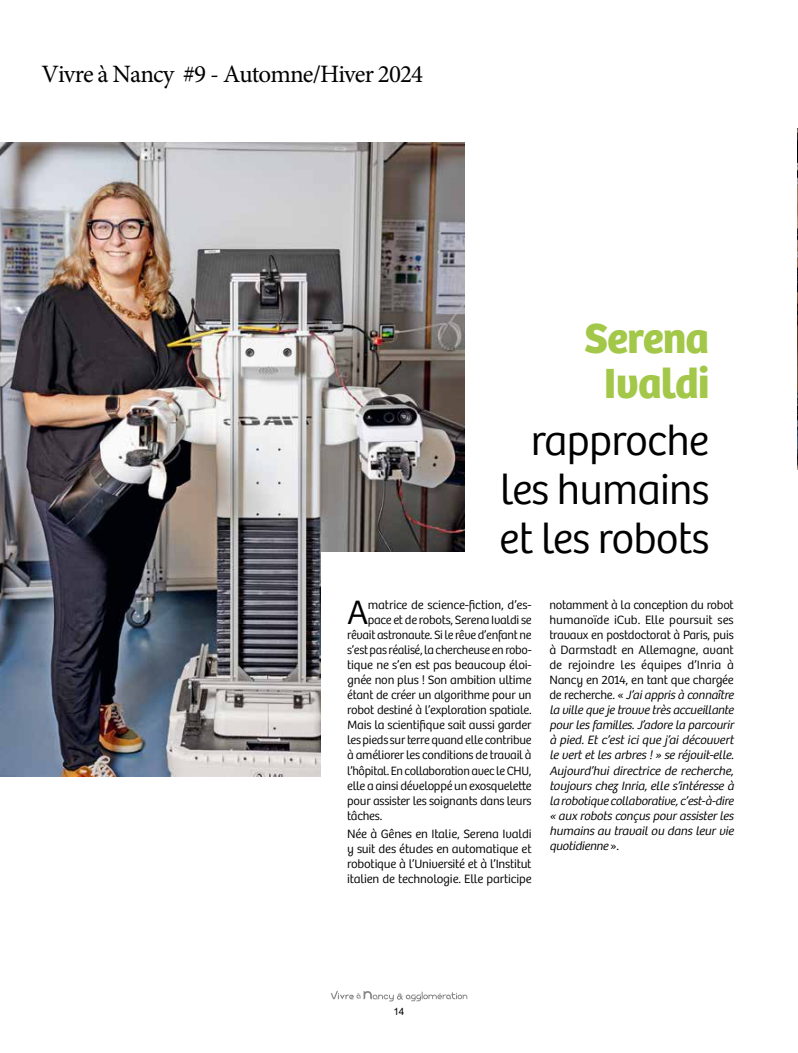
<style>
.page{position:relative;width:798px;height:1053px;background:#fff}
.page>*{position:absolute;margin:0;border:0;box-sizing:border-box;transform-origin:0 0}
.t1{font:300 43.75px/48.8px "Bree";letter-spacing:-.02em;color:#000;text-align:justify}
.t2{font:700 43.75px/45px "Bree";letter-spacing:-.02em;color:#a3c849;text-align:center}
.t3{font:300 35px "Bree";color:#000}
.t4{font:25px "Minion Pro";letter-spacing:-.035em;color:#000}
.t5{font:300 12.5px/15px "Bree";letter-spacing:-.02em;color:#000;text-align:justify}
.t6{font:italic 300 12.5px/15px "Bree";letter-spacing:-.015em;color:#000}
.t7{font:10px "Arial";color:#000}
.s1{font-style:normal}
</style>
<div class="page">
<svg style="left:330px;top:990px;width:137px;height:11px"></svg>
<img style="left:0;top:143px;width:464px;height:633px">
<div style="left:320px;top:551px;width:147px;height:408px;background:#fff"></div>
<h3 class="t4" style="left:41px;top:57px;width:383px">Vivre à Nancy #9 - Automne/Hiver 2024</h3>
<h1 class="t2" style="left:584px;top:312px;width:126px">Serena<br>Ivaldi</h1>
<h1 class="t1" style="left:499px;top:413px;width:211px;text-indent:32px">rapproche les humains et les robots</h1>
<h2 class="t3" style="left:347px;top:587px;width:23px">A</h2>
<p class="t5" style="left:367px;top:597px;width:165px">matrice de science-fiction, d’es-</p>
<p class="t5" style="left:367px;top:612px;width:165px">pace et de robots, Serena Ivaldi se</p>
<p class="t5" style="left:347px;top:627px;width:186px">rêvait astronaute. Si le rêve d’enfant ne</p>
<p class="t5" style="left:347px;top:642px;width:186px">s’est pas réalisé, la chercheuse en robo-</p>
<p class="t5" style="left:347px;top:657px;width:186px">tique ne s’en est pas beaucoup éloi-</p>
<p class="t5" style="left:347px;top:672px;width:186px">gnée non plus ! Son ambition ultime</p>
<p class="t5" style="left:347px;top:687px;width:186px">étant de créer un algorithme pour un</p>
<p class="t5" style="left:347px;top:702px;width:186px">robot destiné à l’exploration spatiale.</p>
<p class="t5" style="left:347px;top:717px;width:186px">Mais la scientifique sait aussi garder</p>
<p class="t5" style="left:347px;top:732px;width:186px">les pieds sur terre quand elle contribue</p>
<p class="t5" style="left:347px;top:747px;width:186px">à améliorer les conditions de travail à</p>
<p class="t5" style="left:347px;top:762px;width:186px">l’hôpital. En collaboration avec le CHU,</p>
<p class="t5" style="left:347px;top:777px;width:186px">elle a ainsi développé un exosquelette</p>
<p class="t5" style="left:347px;top:792px;width:186px">pour assister les soignants dans leurs</p>
<p class="t5" style="left:347px;top:807px;width:37px">tâches.</p>
<p class="t5" style="left:347px;top:825px;width:186px">Née à Gênes en Italie, Serena Ivaldi y suit des études en automatique et robotique à l’Université et à l’Institut italien de technologie. Elle participe</p>
<p class="t6" style="left:549px;top:597px;width:189px"><span class="s1">notamment à la conception du robot humanoïde iCub. Elle poursuit ses travaux en postdoctorat à Paris, puis à Darmstadt en Allemagne, avant de rejoindre les équipes d’Inria à Nancy en 2014, en tant que chargée d e re c h e rc h e . «</span> J’aiapprisà connaître la villequejetrouvetrèsaccueillante pourlesfamilles.J’adorela parcourir à pied.Etc’esticiquej ’aidécouvert levertetlesarbres!» seréjouit-elle.<br>Aujourd’huidirectrice de recherche, toujourschezInria,elles’intéresseà la robotiquecollaborative,c’est-à-dire « auxrobotsconçuspourassisterles humainsau travailou dansleurvie quotidienne<span class="s1">» .</span></p>
<p class="t7" style="left:393px;top:1004px;width:13px">14</p>
</div>
